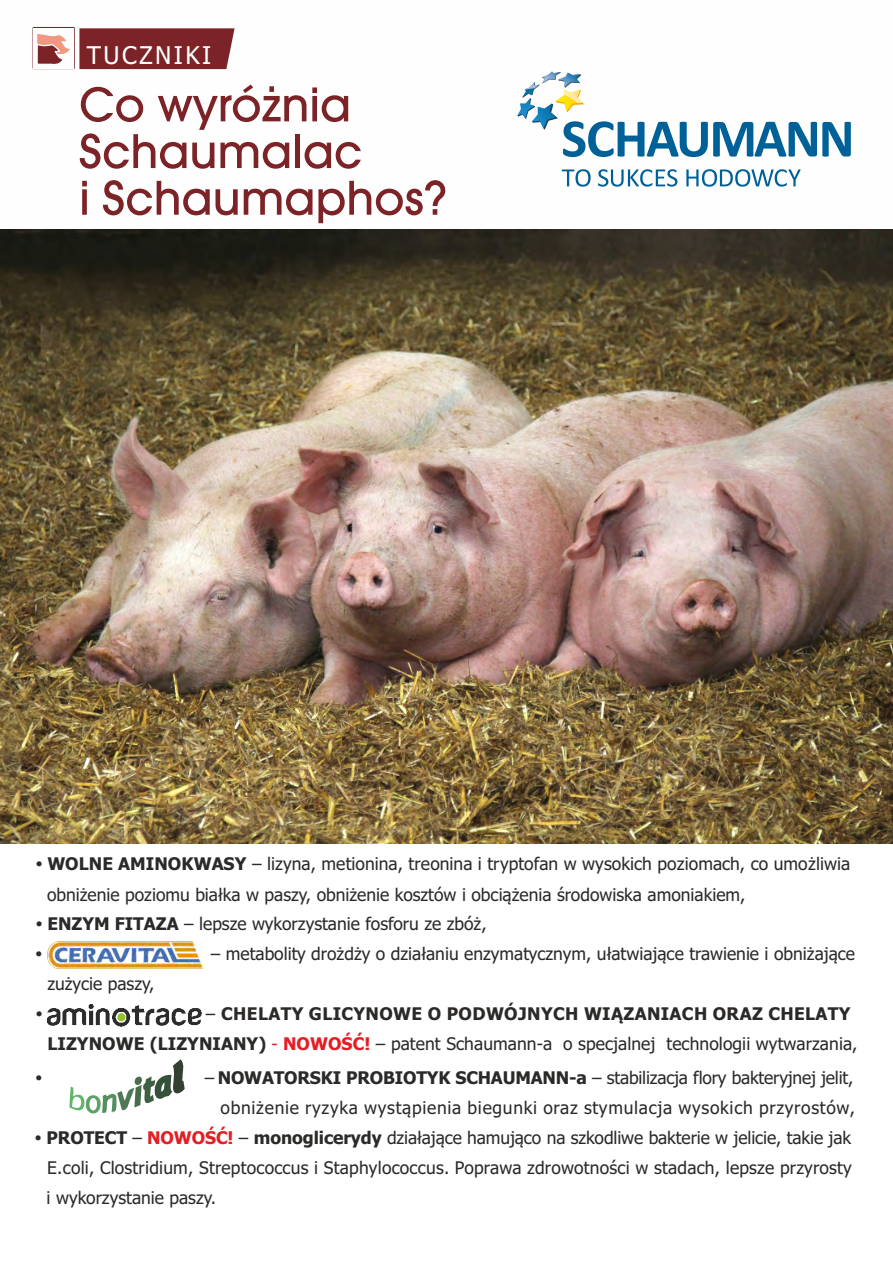
<style>
.page{position:relative;width:893px;height:1263px;background:#fff}
.page>*{position:absolute;margin:0;border:0;box-sizing:border-box;transform-origin:0 0}
.t1{font:500 50.85px/46.7px "Avant Garde Gothic Itc TEE";color:#7b2326}
.t2{font:24.45px "Tahoma";letter-spacing:.095em;color:#fefefe}
.t3{font:17.4px/30px "Tahoma";color:#2b2a29}
.t4{font:17.4px/30px "Tahoma";letter-spacing:.04em;color:#2b2a29;text-align:right}
.t5{font:700 17.4px/30.2px "Tahoma";letter-spacing:.02em;color:#2b2a29}
.t6{font:700 17.4px "Arial";color:#2b2a29}
.s1{font-family:"Arial";font-weight:700}
.s2{font-weight:700}
.s3{font-weight:400}
.s4{font-weight:400;color:#e31e24}
.s5{color:#e31e24}
.s6{font-weight:700;color:#e31e24}
</style>
<div class="page">
<img style="left:0;top:229px;width:893px;height:614px">
<div style="left:79px;top:28px;width:156px;height:41px;background:#7b2326"></div>
<div style="left:33px;top:27px;width:42px;height:42px;border:2px solid #7b2326"></div>
<div style="left:34px;top:28px;width:40px;height:40px;background:#fefefe"></div>
<svg style="left:37px;top:34px;width:33px;height:30px"></svg>
<svg style="left:69px;top:1059px;width:116px;height:55px"></svg>
<img style="left:48px;top:1004px;width:154px;height:22px">
<div style="left:118px;top:1013px;width:8px;height:8px;background:#96c22b;border-radius:50%"></div>
<img style="left:48px;top:942px;width:154px;height:26px">
<svg style="left:517px;top:72px;width:334px;height:85px"></svg>
<img style="left:542px;top:71px;width:18px;height:6px">
<svg style="left:562px;top:169px;width:29px;height:18px"></svg>
<svg style="left:598px;top:169px;width:79px;height:18px"></svg>
<svg style="left:686px;top:169px;width:115px;height:18px"></svg>
<h2 class="t2" style="left:87px;top:45px;width:126px">TUCZNIKI</h2>
<h1 class="t1" style="left:79px;top:80px;width:369px">Co wyró¿nia<br>Schaumalac<br>i Schaumaphos?</h1>
<p class="t3" style="left:47px;top:851px;width:805px;text-indent:-11px"><span class="s1">•</span> <span class="s2">WOLNE AMINOKWASY</span> – lizyna, metionina, treonina i tryptofan w wysokich poziomach, co umożliwia obniżenie poziomu białka w paszy, obniżenie kosztów i obciążenia środowiska amoniakiem,</p>
<p class="t3" style="left:36px;top:910px;width:452px"><span class="s1">•</span> <span class="s2">ENZYM FITAZA</span> – lepsze wykorzystanie fosforu ze zbóż,</p>
<p class="t6" style="left:36px;top:948px;width:8px">•</p>
<p class="t3" style="left:211px;top:940px;width:646px">– metabolity drożdży o działaniu enzymatycznym, ułatwiające trawienie i obniżające</p>
<p class="t3" style="left:47px;top:970px;width:109px">zużycie paszy,</p>
<p class="t6" style="left:36px;top:1008px;width:8px">•</p>
<p class="t5" style="left:48px;top:1000px;width:811px;text-indent:158px"><span class="s3">–</span> CHELATY GLICYNOWE O PODWÓJNYCH WIĄZANIACH ORAZ CHELATY<br>LIZYNOWE (LIZYNIANY) <span class="s4">-</span> <span class="s5">NOWOŚĆ!</span> <span class="s3">– patent Schaumann-a o specjalnej technologii wytwarzania,</span></p>
<p class="t6" style="left:36px;top:1071px;width:8px">•</p>
<p class="t4" style="left:205px;top:1064px;width:652px">– <span class="s2">NOWATORSKI PROBIOTYK SCHAUMANN-a</span> – stabilizacja flory bakteryjnej jelit, obniżenie ryzyka wystąpienia biegunki oraz stymulacja wysokich przyrostów,</p>
<p class="t3" style="left:35px;top:1124px;width:817px"><span class="s1">•</span> <span class="s2">PROTECT</span> – <span class="s6">NOWOŚĆ!</span> <span class="s2">monoglicerydy</span> działające hamująco na szkodliwe bakterie w jelicie, takie jak</p>
<p class="t3" style="left:47px;top:1124px;width:807px;text-indent:192px">–<br>E.coli, Clostridium, Streptococcus i Staphylococcus. Poprawa zdrowotności w stadach, lepsze przyrosty i wykorzystanie paszy.</p>
</div>
